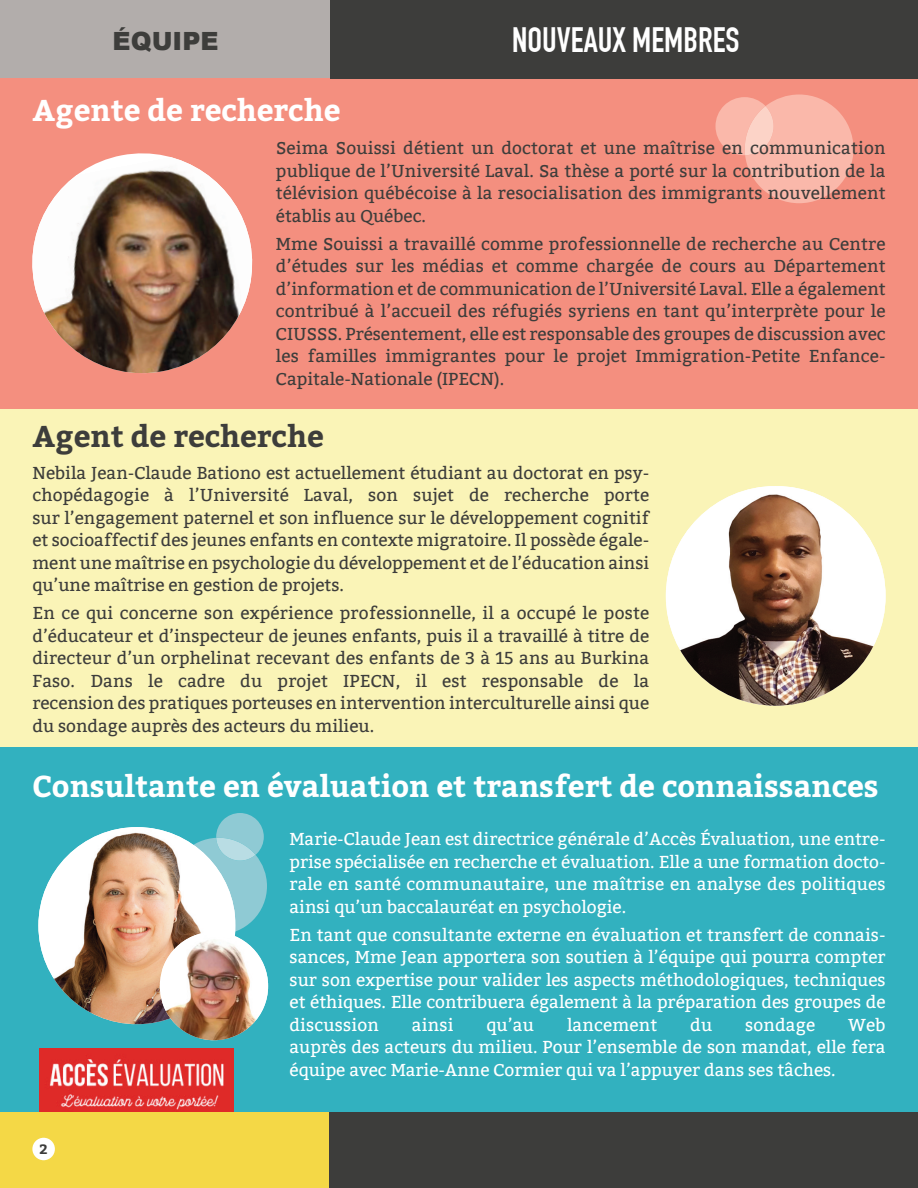
<style>
.page{position:relative;width:918px;height:1188px;background:#fff}
.page>*{position:absolute;margin:0;border:0;box-sizing:border-box;transform-origin:0 0}
.t1{font:700 34.5px "DIN Condensed";color:#fff}
.t2{font:700 30px "Bitter";color:#fff}
.t3{font:700 30px "Bitter";color:#3d3d3b}
.t4{font:900 25.05px "Arial";color:#3d3d3b}
.t5{font:17.25px/22.5px "Bitter";color:#3d3d3b;text-align:justify}
.t6{font:17.25px/22.5px "Bitter";color:#fff;text-align:justify}
.t7{font:700 13.5px "Bitter";color:#3d3d3b}
</style>
<div class="page">
<div style="left:0;top:0;width:330px;height:80px;background:#b2adab"></div>
<div style="left:0;top:79px;width:918px;height:346px;background:#f48f7f"></div>
<div style="left:330px;top:0;width:588px;height:80px;background:#3d3d3b"></div>
<div style="left:0;top:1108px;width:330px;height:80px;background:#f4d846"></div>
<div style="left:330px;top:1108px;width:588px;height:80px;background:#3d3d3b"></div>
<div style="left:32px;top:1138px;width:23px;height:22px;background:#fff;border-radius:50%"></div>
<div style="left:0;top:410px;width:917px;height:361px;background:#faf4b7"></div>
<div style="left:0;top:747px;width:918px;height:365px;background:#32b1bf"></div>
<svg style="left:716px;top:95px;width:138px;height:108px"></svg>
<img style="left:38px;top:827px;width:197px;height:197px;border-radius:50%">
<svg style="left:170px;top:813px;width:97px;height:121px"></svg>
<img style="left:666px;top:486px;width:220px;height:220px;border-radius:50%">
<img style="left:32px;top:153px;width:221px;height:221px">
<img style="left:40px;top:1049px;width:193px;height:63px">
<img style="left:163px;top:934px;width:105px;height:106px">
<h3 class="t4" style="left:113px;top:23px;width:108px">ÉQUIPE</h3>
<h1 class="t1" style="left:512px;top:28px;width:229px">NOUVEAUX MEMBRES</h1>
<h2 class="t2" style="left:32px;top:88px;width:310px">Agente de recherche</h2>
<p class="t5" style="left:276px;top:137px;width:611px">Seima Souissi détient un doctorat et une maîtrise en communication publique de l’Université Laval. Sa thèse a porté sur la contribution de la télévision québécoise à la resocialisation des immigrants nouvellement établis au Québec.</p>
<p class="t5" style="left:276px;top:233px;width:611px">Mme Souissi a travaillé comme professionnelle de recherche au Centre d’études sur les médias et comme chargée de cours au Département d’information et de communication de l’Université Laval. Elle a également contribué à l’accueil des réfugiés syriens en tant qu’interprète pour le CIUSSS. Présentement, elle est responsable des groupes de discussion avec les familles immigrantes pour le projet Immigration-Petite Enfance-Capitale-Nationale (IPECN).</p>
<h2 class="t3" style="left:32px;top:415px;width:293px">Agent de recherche</h2>
<p class="t5" style="left:32px;top:462px;width:618px">Nebila Jean-Claude Bationo est actuellement étudiant au doctorat en psy&shy;chopédagogie à l’Université Laval, son sujet de recherche porte sur l’engagement paternel et son influence sur le développement cognitif et socioaffectif des jeunes enfants en contexte migratoire. Il possède égale&shy;ment une maîtrise en psychologie du développement et de l’éducation ainsi qu’une maîtrise en gestion de projets.</p>
<p class="t5" style="left:32px;top:602px;width:618px">En ce qui concerne son expérience professionnelle, il a occupé le poste d’éducateur et d’inspecteur de jeunes enfants, puis il a travaillé à titre de directeur d’un orphelinat recevant des enfants de 3 à 15 ans au Burkina Faso. Dans le cadre du projet IPECN, il est responsable de la recension des pratiques porteuses en intervention interculturelle ainsi que du sondage auprès des acteurs du milieu.</p>
<h2 class="t2" style="left:32px;top:765px;width:848px">Consultante en évaluation et transfert de connaissances</h2>
<p class="t6" style="left:289px;top:828px;width:598px">Marie-Claude Jean est directrice générale d’Accès Évaluation, une entre&shy;prise spécialisée en recherche et évaluation. Elle a une formation docto&shy;rale en santé communautaire, une maîtrise en analyse des politiques ainsi qu’un baccalauréat en psychologie.</p>
<p class="t6" style="left:290px;top:924px;width:598px">En tant que consultante externe en évaluation et transfert de connais&shy;sances, Mme Jean apportera son soutien à l’équipe qui pourra compter sur son expertise pour valider les aspects méthodologiques, techniques et éthiques. Elle contribuera également à la préparation des groupes de discussion</p>
<p class="t6" style="left:412px;top:1014px;width:43px">ainsi</p>
<p class="t6" style="left:486px;top:1014px;width:49px">qu’au</p>
<p class="t6" style="left:567px;top:1014px;width:92px">lancement</p>
<p class="t6" style="left:690px;top:1014px;width:23px">du</p>
<p class="t6" style="left:745px;top:1014px;width:72px">sondage</p>
<p class="t6" style="left:290px;top:1014px;width:598px;text-indent:559px">Web auprès des acteurs du milieu. Pour l’ensemble de son mandat, elle fera équipe avec Marie-Anne Cormier qui va l’appuyer dans ses tâches.</p>
<p class="t7" style="left:39px;top:1139px;width:10px">2</p>
</div>
